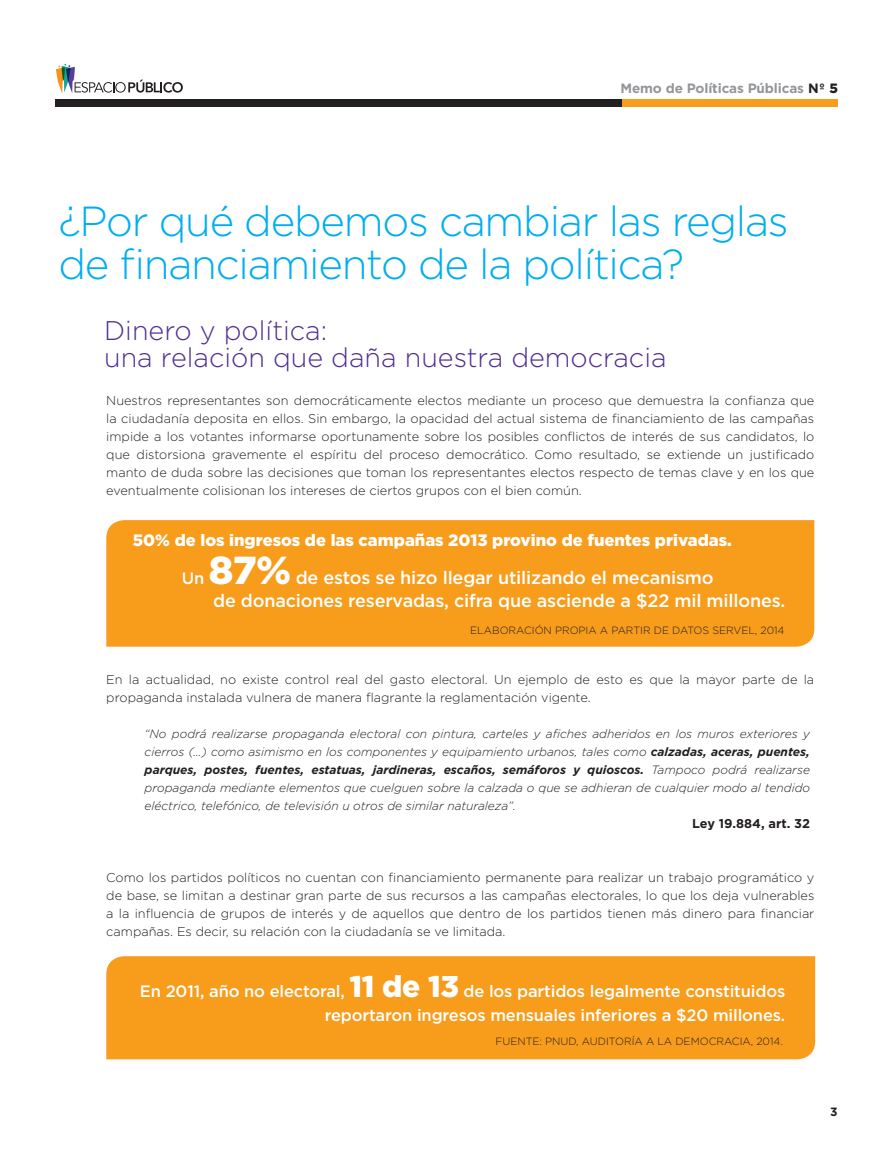
<style>
.page{position:relative;width:893px;height:1170px;background:#fff}
.page>*{position:absolute;margin:0;border:0;box-sizing:border-box;transform-origin:0 0}
.t1{font:300 42px/43.5px "Gotham";letter-spacing:-.03em;color:#00aeef}
.t2{font:300 27px/27px "Gotham";color:#502e92}
.t3{font:500 18px/22.2px "Gotham";letter-spacing:-.01em;color:#fff}
.t4{font:500 16.5px/24px "Gotham";letter-spacing:-.01em;color:#fff;text-align:right}
.t5{font:900 16.5px "Gotham";color:#fff}
.t6{font:700 13.5px "Gotham";letter-spacing:-.01em;color:#939598}
.t7{font:300 12.75px/18px "Gotham";color:#231f20;text-align:justify}
.t8{font:700 12.75px "Gotham";color:#231f20}
.t9{font:italic 300 12px/18px "Gotham";color:#231f20;text-align:justify}
.t10{font:700 12px "Gotham";color:#231f20}
.t11{font:300 10.5px "Gotham";color:#231f20}
.s1{color:#231f20}
.s2{font-weight:900;color:#231f20}
.s3{font-size:16.5px}
.s4{font-weight:900;font-size:39px}
.s5{font-weight:700}
.s6{font-weight:900;font-size:30px}
</style>
<div class="page">
<div style="left:106px;top:956px;width:709px;height:103px;background:#f89c1c"></div>
<div style="left:106px;top:520px;width:708px;height:126px;background:#f89c1c"></div>
<div style="left:55px;top:99px;width:776px;height:7px;background:#231f20"></div>
<div style="left:622px;top:99px;width:216px;height:7px;background:#f89c1c"></div>
<svg style="left:56px;top:64px;width:127px;height:30px"></svg>
<p class="t6" style="left:621px;top:79px;width:219px">Memo de Políticas Públicas <span class="s1">Nº</span> <span class="s2">5</span></p>
<h1 class="t1" style="left:58px;top:198px;width:732px">¿Por qué debemos cambiar las reglas de financiamiento de la política?</h1>
<h2 class="t2" style="left:104px;top:316px;width:564px">Dinero y política:<br>una relación que daña nuestra democracia</h2>
<p class="t7" style="left:106px;top:391px;width:709px">Nuestros representantes son democráticamente electos mediante un proceso que demuestra la confianza que la ciudadanía deposita en ellos. Sin embargo, la opacidad del actual sistema de financiamiento de las campañas impide a los votantes informarse oportunamente sobre los posibles conflictos de interés de sus candidatos, lo que distorsiona gravemente el espíritu del proceso democrático. Como resultado, se extiende un justificado manto de duda sobre las decisiones que toman los representantes electos respecto de temas clave y en los que eventualmente colisionan los intereses de ciertos grupos con el bien común.</p>
<p class="t5" style="left:133px;top:529px;width:601px">50% de los ingresos de las campañas 2013 provino de fuentes privadas.</p>
<h3 class="t3" style="left:213px;top:566px;width:574px;text-indent:-31px"><span class="s3">Un</span> <span class="s4">87%</span> de estos se hizo llegar utilizando el mecanismo<br>de donaciones reservadas, cifra que asciende a $22 mil millones.</h3>
<p class="t11" style="left:470px;top:623px;width:316px">Elaboración propia a partir de datos Servel, 2014</p>
<p class="t7" style="left:106px;top:669px;width:709px">En la actualidad, no existe control real del gasto electoral. Un ejemplo de esto es que la mayor parte de la propaganda instalada vulnera de manera flagrante la reglamentación vigente.</p>
<p class="t9" style="left:145px;top:724px;width:667px">“No podrá realizarse propaganda electoral con pintura, carteles y afiches adheridos en los muros exteriores y cierros (…) como asimismo en los componentes y equipamiento urbanos, tales como <span class="s5">calzadas, aceras, puentes, parques, postes, fuentes, estatuas, jardineras, escaños, semáforos y quioscos.</span> Tampoco podrá realizarse propaganda mediante elementos que cuelguen sobre la calzada o que se adhieran de cualquier modo al tendido eléctrico, telefónico, de televisión u otros de similar naturaleza”.</p>
<p class="t8" style="left:692px;top:814px;width:119px">Ley 19.884, art. 32</p>
<p class="t7" style="left:106px;top:867px;width:710px">Como los partidos políticos no cuentan con financiamiento permanente para realizar un trabajo programático y de base, se limitan a destinar gran parte de sus recursos a las campañas electorales, lo que los deja vulnerables a la influencia de grupos de interés y de aquellos que dentro de los partidos tienen más dinero para financiar campañas. Es decir, su relación con la ciudadanía se ve limitada.</p>
<p class="t4" style="left:140px;top:979px;width:647px">En 2011, año no electoral, <span class="s6">11 de 13</span> de los partidos legalmente constituidos reportaron ingresos mensuales inferiores a $20 millones.</p>
<p class="t11" style="left:495px;top:1034px;width:289px">Fu ente: PNUD, Au ditoría a la Democracia, 2014.</p>
<p class="t10" style="left:830px;top:1103px;width:9px">3</p>
</div>
